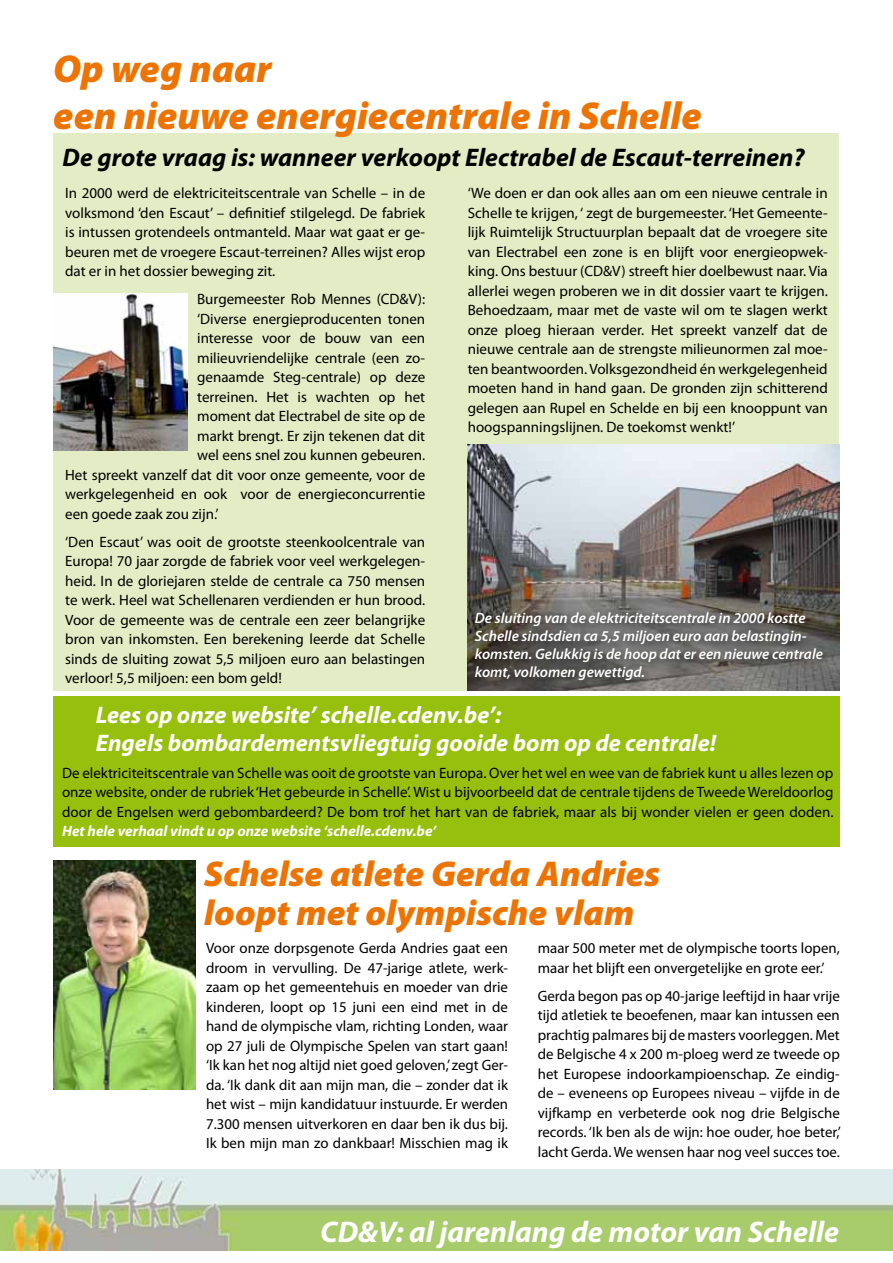
<style>
.page{position:relative;width:893px;height:1263px;background:#fff}
.page>*{position:absolute;margin:0;border:0;box-sizing:border-box;transform-origin:0 0}
.t1{font:italic 900 39px/46.5px "Myriad Pro";color:#ec7405}
.t2{font:italic 900 36px/39px "Myriad Pro";color:#ec7405}
.t3{font:italic 700 30px "Myriad Pro";color:#fff}
.t4{font:italic 700 25.5px "Myriad Pro";color:#000}
.t5{font:italic 700 24px/28.8px "Myriad Pro";color:#fff}
.t6{font:15px/19.5px "Myriad Pro";color:#000;text-align:justify}
.t7{font:italic 600 15px/18px "Myriad Pro";color:#fff}
.t8{font:italic 700 15px "Myriad Pro";color:#fff}
</style>
<div class="page">
<div style="left:54px;top:133px;width:785px;height:558px;background:#e3ecc5"></div>
<img style="left:0;top:1169px;width:893px;height:82px">
<img style="left:468px;top:444px;width:372px;height:247px">
<div style="left:470px;top:607px;width:363px;height:83px;background:#000;opacity:.6"></div>
<img style="left:53px;top:860px;width:143px;height:229px">
<div style="left:53px;top:696px;width:787px;height:150px;background:#97bf0d"></div>
<img style="left:53px;top:293px;width:134px;height:158px">
<h1 class="t1" style="left:53px;top:44px;width:650px">Op weg naar<br>een nieuwe energiecentrale in Schelle</h1>
<h3 class="t4" style="left:63px;top:141px;width:744px">De grote vraag is: wanneer verkoopt Electrabel de Escaut-terreinen?</h3>
<p class="t6" style="left:65px;top:183px;width:362px">In 2000 werd de elektriciteitscentrale van Schelle – in de volksmond ‘den Escaut’ – definitief stilgelegd. De fabriek is intussen grotendeels ontmanteld. Maar wat gaat er ge&shy;beuren met de vroegere Escaut-terreinen? Alles wijst erop dat er in het dossier beweging zit.</p>
<p class="t6" style="left:197px;top:289px;width:230px">Burgemeester Rob Mennes (CD&amp;V):</p>
<p class="t6" style="left:197px;top:309px;width:230px">‘Diverse energieproducenten tonen</p>
<p class="t6" style="left:197px;top:328px;width:229px">interesse voor de bouw van een</p>
<p class="t6" style="left:197px;top:348px;width:230px">milieuvriendelijke centrale (een zo-</p>
<p class="t6" style="left:197px;top:367px;width:230px">genaamde Steg-centrale) op deze</p>
<p class="t6" style="left:197px;top:387px;width:230px">terreinen. Het is wachten op het</p>
<p class="t6" style="left:197px;top:406px;width:230px">moment dat Electrabel de site op de</p>
<p class="t6" style="left:197px;top:426px;width:230px">markt brengt. Er zijn tekenen dat dit</p>
<p class="t6" style="left:197px;top:445px;width:230px">wel eens snel zou kunnen gebeuren.</p>
<p class="t6" style="left:65px;top:465px;width:362px">Het spreekt vanzelf dat dit voor onze gemeente, voor de</p>
<p class="t6" style="left:65px;top:484px;width:361px">werkgelegenheid en ook voor de energieconcurrentie</p>
<p class="t6" style="left:65px;top:504px;width:155px">een goede zaak zou zijn.’</p>
<p class="t6" style="left:65px;top:532px;width:362px">‘Den Escaut’ was ooit de grootste steenkoolcentrale van Europa! 70 jaar zorgde de fabriek voor veel werkgelegen&shy;heid. In de gloriejaren stelde de centrale ca 750 mensen te werk. Heel wat Schellenaren verdienden er hun brood.<br>Voor de gemeente was de centrale een zeer belangrijke bron van inkomsten. Een berekening leerde dat Schelle sinds de sluiting zowat 5,5 miljoen euro aan belastingen verloor! 5,5 miljoen: een bom geld!</p>
<p class="t6" style="left:468px;top:183px;width:362px">‘We doen er dan ook alles aan om een nieuwe centrale in Schelle te krijgen, ‘ zegt de burgemeester. ‘Het Gemeente&shy;lijk Ruimtelijk Structuurplan bepaalt dat de vroegere site van Electrabel een zone is en blijft voor energieopwek&shy;king. Ons bestuur (CD&amp;V) streeft hier doelbewust naar. Via allerlei wegen proberen we in dit dossier vaart te krijgen.<br>Behoedzaam, maar met de vaste wil om te slagen werkt onze ploeg hieraan verder. Het spreekt vanzelf dat de nieuwe centrale aan de strengste milieunormen zal moe&shy;ten beantwoorden. Volksgezondheid én werkgelegenheid moeten hand in hand gaan. De gronden zijn schitterend gelegen aan Rupel en Schelde en bij een knooppunt van hoogspanningslijnen. De toekomst wenkt!’</p>
<p class="t7" style="left:475px;top:609px;width:350px">De sluiting van de elektriciteitscentrale in 2000 kostte Schelle sindsdien ca 5,5 miljoen euro aan belastingin&shy;komsten. Gelukkig is de hoop dat er een nieuwe centrale komt, volkomen gewettigd.</p>
<h3 class="t5" style="left:96px;top:699px;width:622px">Lees op onze website’ schelle.cdenv.be’:<br>Engels bombardementsvliegtuig gooide bom op de centrale!</h3>
<p class="t6" style="left:62px;top:762px;width:773px">De elektriciteitscentrale van Schelle was ooit de grootste van Europa. Over het wel en wee van de fabriek kunt u alles lezen op onze website, onder de rubriek ‘Het gebeurde in Schelle’. Wist u bijvoorbeeld dat de centrale tijdens de Tweede Wereldoorlog door de Engelsen werd gebombardeerd? De bom trof het hart van de fabriek, maar als bij wonder vielen er geen doden.</p>
<p class="t8" style="left:62px;top:821px;width:376px">Het hele verhaal vindt u op onze website ‘schelle.cdenv.be’</p>
<h2 class="t2" style="left:204px;top:853px;width:458px">Schelse atlete Gerda Andries loopt met olympische vlam</h2>
<p class="t6" style="left:206px;top:938px;width:304px">Voor onze dorpsgenote Gerda Andries gaat een droom in vervulling. De 47-jarige atlete, werk&shy;zaam op het gemeentehuis en moeder van drie kinderen, loopt op 15 juni een eind met in de hand de olympische vlam, richting Londen, waar op 27 juli de Olympische Spelen van start gaan! ‘Ik kan het nog altijd niet goed geloven,’ zegt Ger&shy;da. ‘Ik dank dit aan mijn man, die – zonder dat ik het wist – mijn kandidatuur instuurde. Er werden 7.300 mensen uitverkoren en daar ben ik dus bij.<br>Ik ben mijn man zo dankbaar! Misschien mag ik</p>
<p class="t6" style="left:538px;top:938px;width:303px">maar 500 meter met de olympische toorts lopen, maar het blijft een onvergetelijke en grote eer.’</p>
<p class="t6" style="left:538px;top:986px;width:305px">Gerda begon pas op 40-jarige leeftijd in haar vrije tijd atletiek te beoefenen, maar kan intussen een prachtig palmares bij de masters voorleggen. Met de Belgische 4 x 200 m-ploeg werd ze tweede op het Europese indoorkampioenschap. Ze eindig&shy;de – eveneens op Europees niveau – vijfde in de vijfkamp en verbeterde ook nog drie Belgische records. ‘Ik ben als de wijn: hoe ouder, hoe beter,’ lacht Gerda. We wensen haar nog veel succes toe.</p>
<h3 class="t3" style="left:320px;top:1212px;width:520px">CD&amp;V: al jarenlang de motor van Schelle</h3>
</div>
